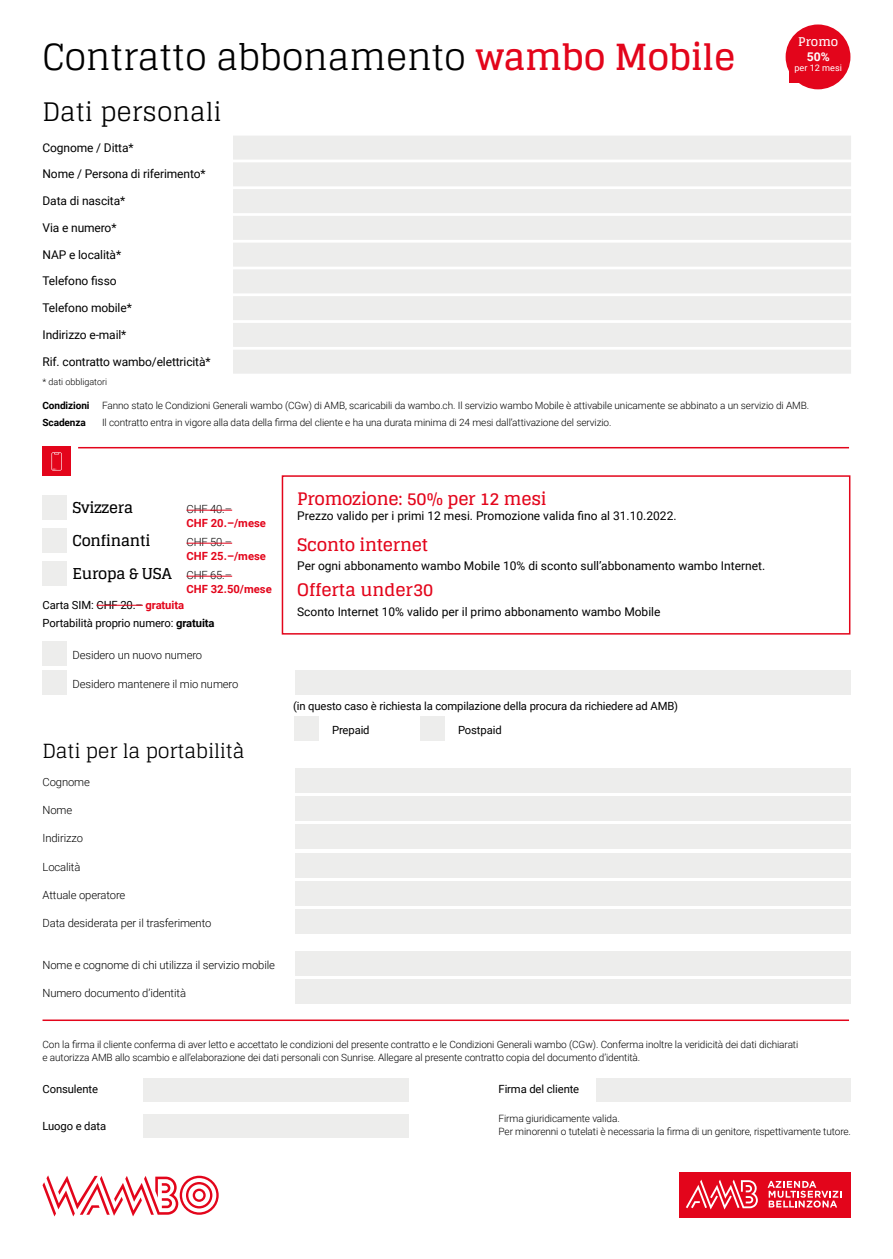
<style>
.page{position:relative;width:893px;height:1259px;background:#fff}
.page>*{position:absolute;margin:0;border:0;box-sizing:border-box;transform-origin:0 0}
.form-h1{font:36px "Glegoo";letter-spacing:-.01em;color:#000}
.form-h2{font:25.5px "Glegoo";color:#000}
.form-prodotti_p{font:19.5px "Glegoo";letter-spacing:-.01em;color:#000}
.form-form_title{font:700 17.25px "Glegoo";letter-spacing:-.015em;color:#e3051b}
.form-form_title-2{font:700 15px "Glegoo";letter-spacing:-.015em;color:#000}
.form-prodotti_p-2{font:12px "Roboto";color:#000}
.form-Form{font:12px "Roboto";letter-spacing:-.01em;color:#000}
.cover{font:700 12px/14.4px "Glegoo";color:#fff;text-align:center}
.form-prodotti_p-3{font:300 11.25px "Roboto";letter-spacing:-.01em;color:#000}
.form-prodotti_p-4{font:11.25px "Roboto";letter-spacing:-.01em;color:#000}
.form-form_title-3{font:700 11.25px/13.5px "Roboto";color:#e3051b}
.form-small{font:11.25px "Roboto";letter-spacing:-.01em;color:#000}
.form-small-2{font:300 10.05px/12.8px "Roboto";letter-spacing:-.01em;color:#000}
.form-prodotti_p-5{font:300 10.05px/12.8px "Roboto";letter-spacing:-.01em;color:#000}
.form-small-3{font:700 10.05px "Roboto";letter-spacing:-.01em;color:#000}
.form-prezzi_legenda{font:300 9px "Roboto";color:#000}
.cover-2{font:9px "Roboto";color:#fff}
.s1{font-weight:700;color:#e3051b}
.s2{font-family:"Roboto"}
.s3{font-weight:700}
.s4{font-weight:300;color:#000}
.s5{font-family:"Roboto";font-weight:300;font-size:11.25px}
</style>
<div class="page">
<div style="left:282px;top:475px;width:568px;height:159px;border:2px solid #e3051b"></div>
<div style="left:233px;top:136px;width:618px;height:24px;background:#ededec"></div>
<div style="left:233px;top:162px;width:618px;height:24px;background:#ededec"></div>
<div style="left:233px;top:189px;width:618px;height:24px;background:#ededec"></div>
<div style="left:233px;top:216px;width:618px;height:24px;background:#ededec"></div>
<div style="left:233px;top:243px;width:618px;height:24px;background:#ededec"></div>
<div style="left:233px;top:269px;width:618px;height:24px;background:#ededec"></div>
<div style="left:233px;top:296px;width:618px;height:24px;background:#ededec"></div>
<div style="left:233px;top:323px;width:618px;height:24px;background:#ededec"></div>
<div style="left:233px;top:350px;width:618px;height:24px;background:#ededec"></div>
<hr style="left:78px;top:447px;width:771px;height:1px;background:#e3051b">
<div style="left:43px;top:495px;width:24px;height:24px;background:#ededec"></div>
<hr style="left:187px;top:510px;width:45px;height:1px;background:#e3051b">
<div style="left:43px;top:528px;width:24px;height:24px;background:#ededec"></div>
<hr style="left:187px;top:543px;width:45px;height:1px;background:#e3051b">
<div style="left:43px;top:561px;width:24px;height:24px;background:#ededec"></div>
<hr style="left:187px;top:576px;width:45px;height:1px;background:#e3051b">
<div style="left:43px;top:642px;width:24px;height:24px;background:#ededec"></div>
<div style="left:43px;top:670px;width:24px;height:24px;background:#ededec"></div>
<div style="left:295px;top:670px;width:555px;height:24px;background:#ededec"></div>
<div style="left:295px;top:716px;width:24px;height:24px;background:#ededec"></div>
<div style="left:421px;top:716px;width:24px;height:24px;background:#ededec"></div>
<div style="left:295px;top:768px;width:555px;height:24px;background:#ededec"></div>
<div style="left:295px;top:796px;width:555px;height:24px;background:#ededec"></div>
<div style="left:295px;top:825px;width:555px;height:24px;background:#ededec"></div>
<div style="left:295px;top:853px;width:555px;height:24px;background:#ededec"></div>
<div style="left:295px;top:881px;width:555px;height:24px;background:#ededec"></div>
<div style="left:295px;top:909px;width:555px;height:24px;background:#ededec"></div>
<div style="left:295px;top:951px;width:555px;height:24px;background:#ededec"></div>
<div style="left:295px;top:979px;width:555px;height:24px;background:#ededec"></div>
<hr style="left:96px;top:605px;width:47px;height:1px;background:#e3051b">
<div style="left:679px;top:1171px;width:171px;height:46px;background:#e3051b"></div>
<svg style="left:768px;top:1181px;width:73px;height:26px"></svg>
<svg style="left:686px;top:1179px;width:72px;height:30px"></svg>
<svg style="left:43px;top:1175px;width:176px;height:41px"></svg>
<div style="left:143px;top:1077px;width:265px;height:24px;background:#ededec"></div>
<div style="left:596px;top:1077px;width:255px;height:24px;background:#ededec"></div>
<div style="left:143px;top:1114px;width:265px;height:24px;background:#ededec"></div>
<hr style="left:43px;top:1019px;width:806px;height:2px;background:#e3051b">
<div style="left:43px;top:447px;width:28px;height:29px;background:#e3051b"></div>
<svg style="left:51px;top:452px;width:11px;height:18px"></svg>
<div style="left:786px;top:24px;width:64px;height:65px;background:#e3051b;border-radius:50%"></div>
<div style="left:790px;top:64px;width:19px;height:19px;background:#e3051b"></div>
<p class="form-h1" style="left:43px;top:37px;width:694px">Contratto abbonamento <span class="s1">wambo Mobile</span></p>
<p class="cover" style="left:798px;top:35px;width:41px">Promo<br><span class="s2">50%</span></p>
<p class="cover-2" style="left:794px;top:62px;width:49px">per 12 mesi</p>
<p class="form-h2" style="left:43px;top:97px;width:181px">Dati personali</p>
<p class="form-Form" style="left:43px;top:139px;width:93px">Cognome / Ditta*</p>
<p class="form-Form" style="left:43px;top:166px;width:165px">Nome / Persona di riferimento*</p>
<p class="form-Form" style="left:43px;top:192px;width:84px">Data di nascita*</p>
<p class="form-Form" style="left:43px;top:219px;width:76px">Via e numero*</p>
<p class="form-Form" style="left:43px;top:246px;width:80px">NAP e località*</p>
<p class="form-Form" style="left:43px;top:273px;width:76px">Telefono fisso</p>
<p class="form-Form" style="left:43px;top:299px;width:91px">Telefono mobile*</p>
<p class="form-Form" style="left:43px;top:326px;width:85px">Indirizzo e-mail*</p>
<p class="form-Form" style="left:43px;top:353px;width:170px">Rif. contratto wambo/elettricità*</p>
<p class="form-prezzi_legenda" style="left:43px;top:376px;width:66px">* dati obbligatori</p>
<p class="form-small-2" style="left:43px;top:398px;width:768px"><span class="s3">Condizioni</span> Fanno stato le Condizioni Generali wambo (CGw) di AMB, scaricabili da wambo.ch. Il servizio wambo Mobile è attivabile unicamente se abbinato a un servizio di AMB.</p>
<p class="form-small-3" style="left:43px;top:415px;width:45px">Scadenza</p>
<p class="form-small-2" style="left:102px;top:415px;width:511px">Il contratto entra in vigore alla data della firma del cliente e ha una durata minima di 24 mesi dall’attivazione del servizio.</p>
<p class="form-form_title-2" style="left:73px;top:499px;width:62px">Svizzera</p>
<p class="form-form_title-3" style="left:187px;top:502px;width:81px"><span class="s4">CHF 40.–<br></span>CHF 20.–/mese</p>
<p class="form-form_title-2" style="left:73px;top:532px;width:80px">Confinanti</p>
<p class="form-form_title-3" style="left:187px;top:535px;width:81px"><span class="s4">CHF 50.–<br></span>CHF 25.–/mese</p>
<p class="form-form_title-2" style="left:73px;top:565px;width:161px">Europa &amp; USA <span class="s5">CHF 65.–</span></p>
<p class="form-form_title-3" style="left:187px;top:581px;width:87px">CHF 32.50/mese</p>
<p class="form-prodotti_p-4" style="left:43px;top:597px;width:143px">Carta SIM: CHF 20.– <span class="s1">gratuita</span></p>
<p class="form-prodotti_p-4" style="left:43px;top:615px;width:174px">Portabilità proprio numero: <span class="s3">gratuita</span></p>
<p class="form-prodotti_p-3" style="left:73px;top:647px;width:131px">Desidero un nuovo numero</p>
<p class="form-prodotti_p-3" style="left:73px;top:676px;width:167px">Desidero mantenere il mio numero</p>
<p class="form-prodotti_p" style="left:43px;top:739px;width:204px">Dati per la portabilità</p>
<p class="form-prodotti_p-3" style="left:43px;top:774px;width:49px">Cognome</p>
<p class="form-prodotti_p-3" style="left:43px;top:802px;width:31px">Nome</p>
<p class="form-prodotti_p-3" style="left:43px;top:830px;width:42px">Indirizzo</p>
<p class="form-prodotti_p-3" style="left:43px;top:859px;width:39px">Località</p>
<p class="form-prodotti_p-3" style="left:43px;top:887px;width:84px">Attuale operatore</p>
<p class="form-prodotti_p-3" style="left:43px;top:915px;width:170px">Data desiderata per il trasferimento</p>
<p class="form-prodotti_p-3" style="left:43px;top:957px;width:234px">Nome e cognome di chi utilizza il servizio mobile</p>
<p class="form-prodotti_p-3" style="left:43px;top:985px;width:145px">Numero documento d’identità</p>
<p class="form-form_title" style="left:297px;top:489px;width:251px">Promozione: 50% per 12 mesi</p>
<p class="form-prodotti_p-2" style="left:297px;top:508px;width:381px">Prezzo valido per i primi 12 mesi. Promozione valida fino al 31.10.2022.</p>
<p class="form-form_title" style="left:297px;top:535px;width:132px">Sconto internet</p>
<p class="form-prodotti_p-2" style="left:297px;top:557px;width:470px">Per ogni abbonamento wambo Mobile 10% di sconto sull’abbonamento wambo Internet.</p>
<p class="form-form_title" style="left:297px;top:580px;width:138px">Offerta under30</p>
<p class="form-prodotti_p-2" style="left:297px;top:603px;width:365px">Sconto Internet 10% valido per il primo abbonamento wambo Mobile</p>
<p class="form-prodotti_p-4" style="left:293px;top:698px;width:387px">(in questo caso è richiesta la compilazione della procura da richiedere ad AMB)</p>
<p class="form-prodotti_p-4" style="left:332px;top:722px;width:39px">Prepaid</p>
<p class="form-prodotti_p-4" style="left:458px;top:722px;width:45px">Postpaid</p>
<p class="form-small-2" style="left:43px;top:1037px;width:757px">Con la firma il cliente conferma di aver letto e accettato le condizioni del presente contratto e le Condizioni Generali wambo (CGw). Conferma inoltre la veridicità dei dati dichiarati e autorizza AMB allo scambio e all’elaborazione dei dati personali con Sunrise. Allegare al presente contratto copia del documento d’identità.</p>
<p class="form-small" style="left:43px;top:1081px;width:57px">Consulente</p>
<p class="form-small" style="left:499px;top:1081px;width:82px">Firma del cliente</p>
<p class="form-prodotti_p-4" style="left:43px;top:1118px;width:65px">Luogo e data</p>
<p class="form-prodotti_p-5" style="left:499px;top:1112px;width:354px">Firma giuridicamente valida.<br>Per minorenni o tutelati è necessaria la firma di un genitore, rispettivamente tutore.</p>
</div>
